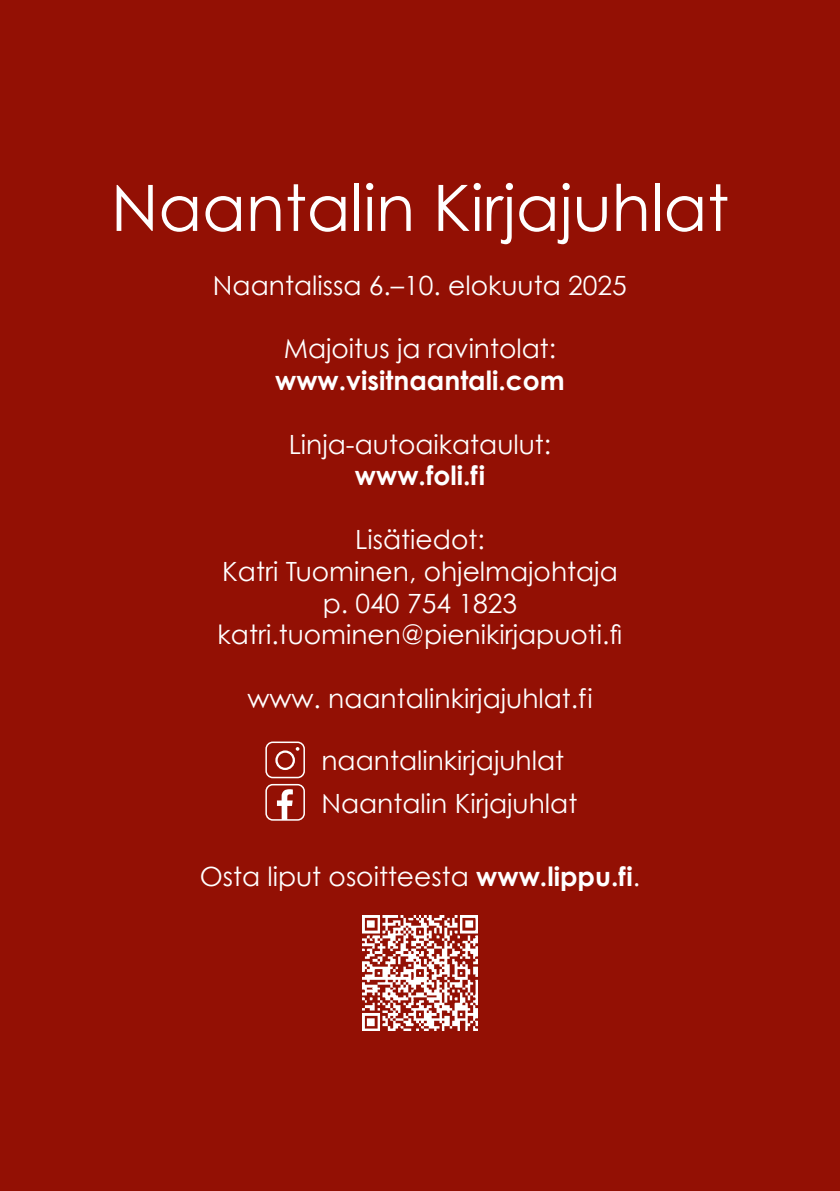
<style>
.page{position:relative;width:840px;height:1191px;background:#fff}
.page>*{position:absolute;margin:0;border:0;box-sizing:border-box;transform-origin:0 0}
.t1{font:64px "Century Gothic";color:#fff}
.t2{font:26.4px/31.8px "Century Gothic";color:#fff;text-align:center}
.t3{font:700 26.4px "Century Gothic";color:#fff}
.s1{font-weight:700}
</style>
<div class="page">
<div style="left:0;top:0;width:839px;height:1191px;background:#931004"></div>
<img style="left:362px;top:916px;width:115px;height:114px">
<svg style="left:277px;top:789px;width:16px;height:28px"></svg>
<div style="left:265px;top:784px;width:40px;height:36px;border:2px solid #fff;border-radius:7px"></div>
<div style="left:265px;top:741px;width:40px;height:37px;border:2px solid #fff;border-radius:7px"></div>
<div style="left:275px;top:750px;width:20px;height:20px;border:2px solid #fff;border-radius:50%"></div>
<h1 class="t1" style="left:111px;top:169px;width:619px">Naantalin Kirjajuhlat</h1>
<p class="t2" style="left:213px;top:269px;width:415px">Naantalissa 6.–10. elokuuta 2025</p>
<p class="t2" style="left:283px;top:332px;width:274px">Majoitus ja ravintolat:</p>
<p class="t3" style="left:275px;top:364px;width:291px">www.visitnaantali.com</p>
<p class="t2" style="left:288px;top:428px;width:264px">Linja-autoaikataulut:</p>
<p class="t3" style="left:355px;top:459px;width:132px">www.foli.f i</p>
<p class="t2" style="left:217px;top:523px;width:406px">Lisätiedot:<br>Katri Tuominen, ohjelmajohtaja p. 040 754 1823 katri.tuominen@pienikirjapuoti.fi</p>
<p class="t2" style="left:247px;top:682px;width:346px">www. naantalinkirjajuhlat.f i</p>
<p class="t2" style="left:321px;top:738px;width:257px;line-height:42.6px;text-align:left">naantalinkirjajuhlat<br>Naantalin Kirjajuhlat</p>
<p class="t2" style="left:199px;top:860px;width:442px">Osta liput osoitteesta <span class="s1">www.lippu.f i</span>.</p>
</div>
